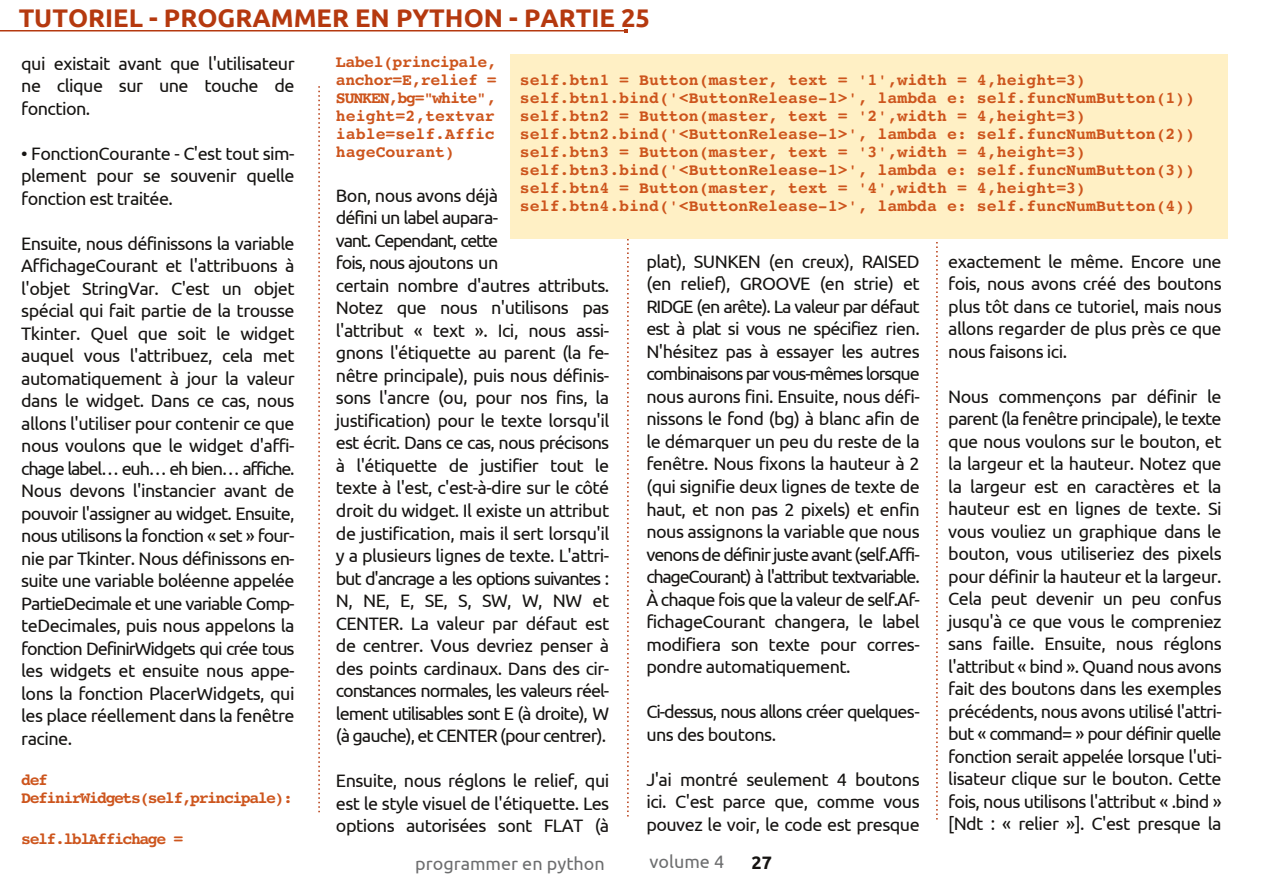
<style>
.page{position:relative;width:1263px;height:893px;background:#fff}
.page>*{position:absolute;margin:0;border:0;box-sizing:border-box;transform-origin:0 0}
.t1{font:700 25.5px "Ubuntu";color:#b5390f}
.t2{font:18px/22.5px "Ubuntu";letter-spacing:-.03em;color:#161412;text-align:justify}
.t3{font:18px/22.5px "Ubuntu";letter-spacing:-.06em;color:#161412}
.t4{font:18px "Ubuntu";color:#6d6e6f}
.t5{font:700 18px "Ubuntu";color:#161412}
.t6{font:700 16.5px/18px "Courier 10 Pitch BT";color:#cd551d}
.t7{font:700 16.5px/18px "Courier 10 Pitch BT";letter-spacing:-.03em;color:#cd551d}
.t8{font:700 16.5px/18px "Courier 10 Pitch BT";letter-spacing:-.09em;color:#cd551d}
</style>
<div class="page">
<svg style="left:318px;top:86px;width:2px;height:726px"></svg>
<svg style="left:627px;top:239px;width:2px;height:577px"></svg>
<svg style="left:936px;top:242px;width:2px;height:577px"></svg>
<hr style="left:0;top:30px;width:625px;height:1px;background:#b5390f">
<div style="left:511px;top:54px;width:717px;height:185px;background:#fff0c5"></div>
<h1 class="t1" style="left:19px;top:3px;width:633px">TUTORIEL - PROGRAMMER EN PYTHON - PARTIE 25</h1>
<p class="t2" style="left:21px;top:52px;width:275px">qui existait avant que l'utilisateur ne clique sur une touche de fonction.</p>
<p class="t2" style="left:21px;top:142px;width:275px">• FonctionCourante - C'est tout sim&shy;plement pour se souvenir quelle fonction est traitée.</p>
<p class="t2" style="left:21px;top:232px;width:275px">Ensuite, nous définissons la variable AffichageCourant et l'attribuons à l'objet StringVar. C'est un objet spécial qui fait partie de la trousse Tkinter. Quel que soit le widget auquel vous l'attribuez, cela met automatiquement à jour la valeur dans le widget. Dans ce cas, nous allons l'utiliser pour contenir ce que nous voulons que le widget d'affi&shy;chage label… euh… eh bien… affiche.<br>Nous devons l'instancier avant de pouvoir l'assigner au widget. Ensuite, nous utilisons la fonction « set » four&shy;nie par Tkinter. Nous définissons en&shy;suite une variable boléenne appelée PartieDecimale et une variable Comp&shy;teDecimales, puis nous appelons la fonction DefinirWidgets qui crée tous les widgets et ensuite nous appe&shy;lons la fonction PlacerWidgets, qui les place réellement dans la fenêtre racine.</p>
<p class="t8" style="left:21px;top:773px;width:273px">def<br>DefinirWidgets(self,principale):</p>
<p class="t8" style="left:21px;top:831px;width:163px">self.lblAffichage =</p>
<p class="t7" style="left:336px;top:54px;width:162px">Label(principale, anchor=E,relief =<br>SUNKEN,bg="white", height=2,textvar iable=self.Affic hageCourant)</p>
<p class="t2" style="left:336px;top:184px;width:275px;text-align:left">Bon, nous avons déjà<br>défini un label aupara-<br>vant. Cependant, cette<br>fois, nous ajoutons un<br>certain nombre d'autres attributs.<br>Notez que nous n'utilisons pas l'attribut « text ». Ici, nous assi&shy;gnons l'étiquette au parent (la fe&shy;nêtre principale), puis nous définis&shy;sons l'ancre (ou, pour nos fins, la justification) pour le texte lorsqu'il est écrit. Dans ce cas, nous précisons à l'étiquette de justifier tout le texte à l'est, c'est-à-dire sur le côté droit du widget. Il existe un attribut de justification, mais il sert lorsqu'il y a plusieurs lignes de texte. L'attri&shy;but d'ancrage a les options suivantes :<br>N, NE, E, SE, S, SW, W, NW et CENTER. La valeur par défaut est de centrer. Vous devriez penser à des points cardinaux. Dans des cir&shy;constances normales, les valeurs réel&shy;lement utilisables sont E (à droite), W (à gauche), et CENTER (pour centrer).</p>
<p class="t2" style="left:336px;top:769px;width:275px">Ensuite, nous réglons le relief, qui est le style visuel de l'étiquette. Les options autorisées sont FLAT (à</p>
<p class="t6" style="left:520px;top:72px;width:677px">self.btn1 = Button(master, text = '1',width = 4,height=3) self.btn1.bind('&lt;ButtonRelease-1&gt;', lambda e: self.funcNumButton(1)) self.btn2 = Button(master, text = '2',width = 4,height=3) self.btn2.bind('&lt;ButtonRelease-1&gt;', lambda e: self.funcNumButton(2)) self.btn3 = Button(master, text = '3',width = 4,height=3) self.btn3.bind('&lt;ButtonRelease-1&gt;', lambda e: self.funcNumButton(3)) self.btn4 = Button(master, text = '4',width = 4,height=3) self.btn4.bind('&lt;ButtonRelease-1&gt;', lambda e: self.funcNumButton(4))</p>
<p class="t2" style="left:646px;top:250px;width:275px">plat), SUNKEN (en creux), RAISED (en relief), GROOVE (en strie) et RIDGE (en arête). La valeur par défaut est à plat si vous ne spécifiez rien.<br>N'hésitez pas à essayer les autres combinaisons par vous-mêmes lorsque nous aurons fini. Ensuite, nous défi&shy;nissons le fond (bg) à blanc afin de le démarquer un peu du reste de la fenêtre. Nous fixons la hauteur à 2 (qui signifie deux lignes de texte de haut, et non pas 2 pixels) et enfin nous assignons la variable que nous venons de définirjuste avant (self.Affi&shy;chageCourant) à l'attribut textvariable.<br>À chaque fois que la valeur de self.Af&shy;fichageCourant changera, le label modifiera son texte pour corres&shy;pondre automatiquement.</p>
<p class="t3" style="left:646px;top:700px;width:275px">Ci-dessus, nous allons créer quelques&shy;uns des boutons.</p>
<p class="t2" style="left:646px;top:768px;width:275px">J'ai montré seulement 4 boutons ici. C'est parce que, comme vous pouvez le voir, le code est presque</p>
<p class="t2" style="left:948px;top:250px;width:275px">exactement le même. Encore une fois, nous avons créé des boutons plus tôt dans ce tutoriel, mais nous allons regarder de plus près ce que nous faisons ici.</p>
<p class="t2" style="left:948px;top:385px;width:275px">Nous commençons par définir le parent (la fenêtre principale), le texte que nous voulons sur le bouton, et la largeur et la hauteur. Notez que la largeur est en caractères et la hauteur est en lignes de texte. Si vous vouliez un graphique dans le bouton, vous utiliseriez des pixels pour définir la hauteur et la largeur.<br>Cela peut devenir un peu confus jusqu'à ce que vous le compreniez sans faille. Ensuite, nous réglons l'attribut « bind ». Quand nous avons fait des boutons dans les exemples précédents, nous avons utilisé l'attri&shy;but « command= » pour définir quelle fonction serait appelée lorsque l'uti&shy;lisateur clique sur le bouton. Cette fois, nous utilisons l'attribut « .bind » [Ndt : « relier »]. C'est presque la</p>
<p class="t4" style="left:415px;top:853px;width:191px">programmer en python</p>
<p class="t4" style="left:649px;top:851px;width:76px">volume 4</p>
<p class="t5" style="left:751px;top:853px;width:22px">27</p>
</div>
